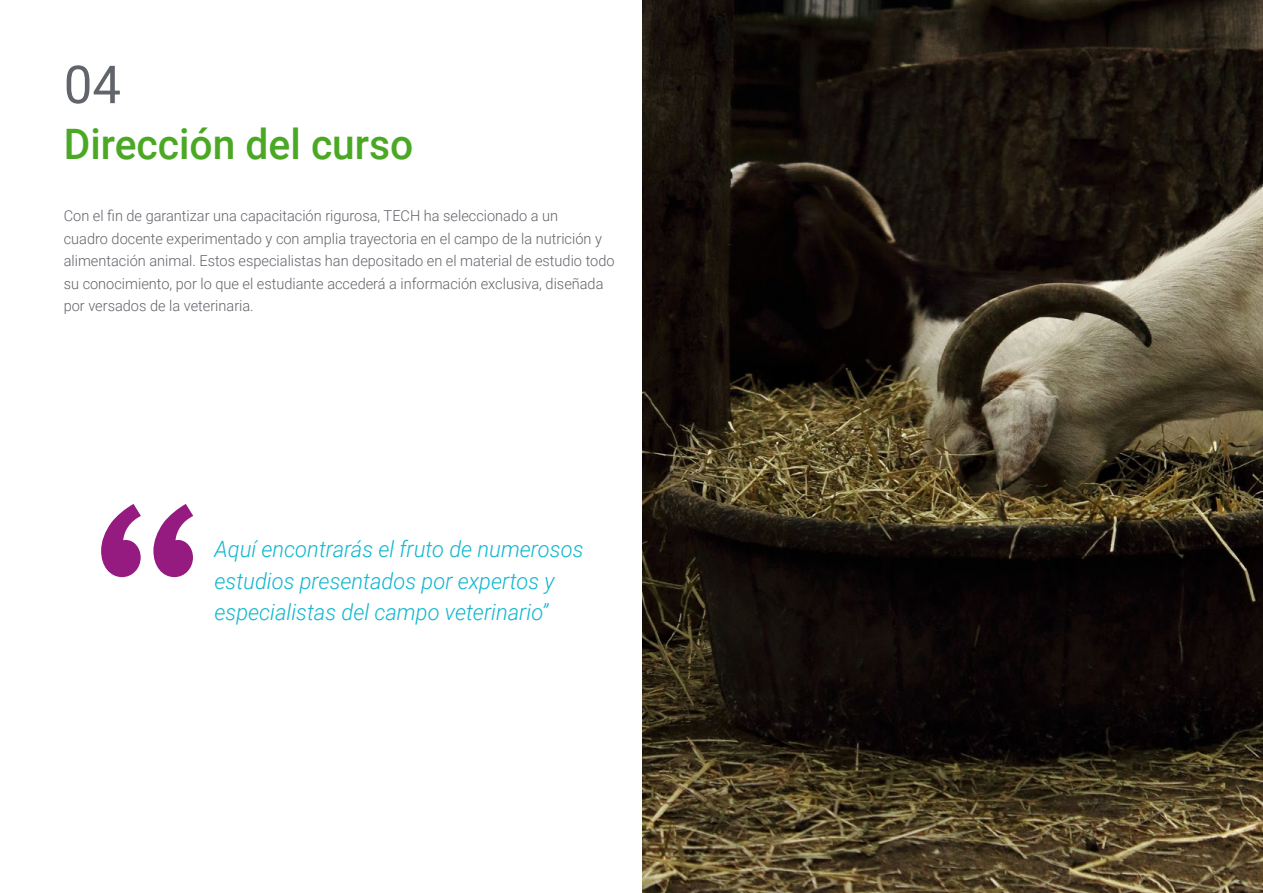
<style>
.page{position:relative;width:1263px;height:893px;background:#fff}
.page>*{position:absolute;margin:0;border:0;box-sizing:border-box;transform-origin:0 0}
.t1{font:52.5px "Roboto";color:#61646a}
.t2{font:500 42px "Roboto";color:#4ba824}
.t3{font:italic 300 22.5px/31.5px "Roboto";color:#0fb6cf}
.t4{font:300 15px/22.5px "Roboto";color:#61646a}
</style>
<div class="page">
<svg style="left:101px;top:504px;width:92px;height:73px"></svg>
<img style="left:642px;top:0;width:621px;height:893px">
<h1 class="t1" style="left:64px;top:48px;width:59px">04</h1>
<h2 class="t2" style="left:64px;top:115px;width:351px">Dirección del curso</h2>
<p class="t4" style="left:64px;top:204px;width:552px">Con el fin de garantizar una capacitación rigurosa, TECH ha seleccionado a un<br>cuadro docente experimentado y con amplia trayectoria en el campo de la nutrición y alimentación animal. Estos especialistas han depositado en el material de estudio todo su conocimiento, por lo que el estudiante accederá a información exclusiva, diseñada por versados de la veterinaria.</p>
<h3 class="t3" style="left:214px;top:533px;width:370px">Aquí encontrarás el fruto de numerosos estudios presentados por expertos y especialistas del campo veterinario”</h3>
</div>
